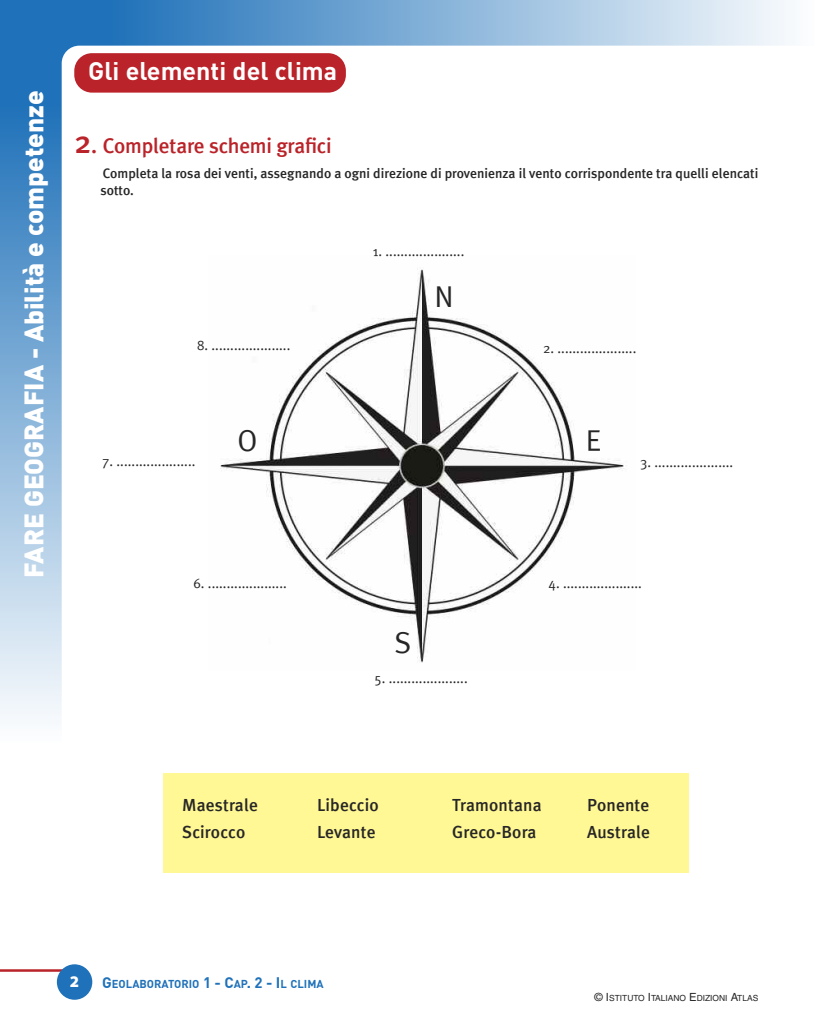
<style>
.page{position:relative;width:815px;height:1028px;background:#fff}
.page>*{position:absolute;margin:0;border:0;box-sizing:border-box;transform-origin:0 0}
.t1{font:30px "Meta Plus Normal";color:#272627}
.t2{font:900 26.25px "DIN";color:#fff}
.t3{font:700 25px "DIN";color:#fff}
.t4{font:500 21.25px "Meta Plus";letter-spacing:-.01em;color:#ba2329}
.t5{font:500 17.5px "Meta Plus";letter-spacing:.005em;color:#272627}
.t6{font:900 16.25px "Myriad Pro";color:#fff}
.t7{font:13.75px "Meta Plus Normal";color:#272627}
.t8{font:500 13.75px/17.5px "Meta Plus";color:#272627}
.t9{font:700 11.25px "DIN";color:#1f71b9}
.t10{font:8.5px "Helvetica";color:#272627}
.s1{font-size:31.25px}
.s2{font-size:22.5px}
.s3{font-size:15px}
.s4{font-size:11.25px}
</style>
<div class="page">
<hr style="left:0;top:969px;width:83px;height:2px;background:#ba2329">
<div style="left:57px;top:964px;width:35px;height:35px;background:#1f71b9;border-radius:50%"></div>
<div style="left:0;top:0;width:113px;height:106px;background:#1f71b9"></div>
<div style="left:111px;top:0;width:704px;height:99px;background:linear-gradient(to right,#1f71b9,#fdfdfe)"></div>
<div style="left:0;top:105px;width:113px;height:637px;background:linear-gradient(to bottom,#1f71b9,#fdfefe)"></div>
<div style="left:62px;top:46px;width:752px;height:918px;background:#fff;border-radius:18px"></div>
<div style="left:740px;top:46px;width:75px;height:62px;background:#fff"></div>
<div style="left:74px;top:53px;width:272px;height:40px;background:#ba2329;border-radius:18px"></div>
<img style="left:220px;top:269px;width:407px;height:394px">
<div style="left:163px;top:773px;width:526px;height:100px;background:#fff894"></div>
<p class="t2" style="left:17px;top:303px;width:214px;rotate:-90deg">Far geograFia</p>
<p class="t2" style="left:17px;top:577px;width:489px;rotate:-90deg">Fare geograFia - abilità e competenze</p>
<p class="t3" style="left:88px;top:55px;width:250px">GLI ELEMENTI DEL CLIMA</p>
<p class="t4" style="left:74px;top:137px;width:259px"><span class="s1">2</span><span class="s2">.</span> Completare schemi grafici</p>
<p class="t8" style="left:100px;top:165px;width:659px">Completa la rosa dei venti, assegnando a ogni direzione di provenienza il vento corrispondente tra quelli elencati sotto.</p>
<p class="t7" style="left:373px;top:246px;width:93px">1. .....................</p>
<p class="t1" style="left:434px;top:285px;width:21px">N</p>
<p class="t7" style="left:197px;top:339px;width:95px">8. .....................</p>
<p class="t7" style="left:543px;top:342px;width:95px">2. .....................</p>
<p class="t1" style="left:237px;top:428px;width:22px">O</p>
<p class="t1" style="left:586px;top:428px;width:17px">E</p>
<p class="t7" style="left:102px;top:455px;width:95px">7. .....................</p>
<p class="t7" style="left:640px;top:456px;width:95px">3. .....................</p>
<p class="t7" style="left:194px;top:577px;width:95px">6. .....................</p>
<p class="t7" style="left:549px;top:577px;width:95px">4. .....................</p>
<p class="t1" style="left:394px;top:631px;width:18px">S</p>
<p class="t7" style="left:374px;top:672px;width:95px">5. .....................</p>
<p class="t5" style="left:182px;top:797px;width:77px">Maestrale</p>
<p class="t5" style="left:317px;top:797px;width:63px">Libeccio</p>
<p class="t5" style="left:452px;top:797px;width:91px">Tramontana</p>
<p class="t5" style="left:587px;top:797px;width:64px">Ponente</p>
<p class="t5" style="left:182px;top:825px;width:65px">Scirocco</p>
<p class="t5" style="left:317px;top:825px;width:60px">Levante</p>
<p class="t5" style="left:452px;top:825px;width:86px">Greco-Bora</p>
<p class="t5" style="left:587px;top:825px;width:64px">Australe</p>
<p class="t6" style="left:70px;top:976px;width:11px">2</p>
<p class="t9" style="left:102px;top:976px;width:223px"><span class="s3">G</span>EOLABORATORIO <span class="s3">1 - C</span>AP<span class="s3">. 2 - I</span>L CLIMA</p>
<p class="t10" style="left:595px;top:994px;width:165px"><span class="s4">© I</span>STITUTO <span class="s4">I</span>TALIANO <span class="s4">E</span>DIZIONI <span class="s4">A</span>TLAS</p>
</div>
